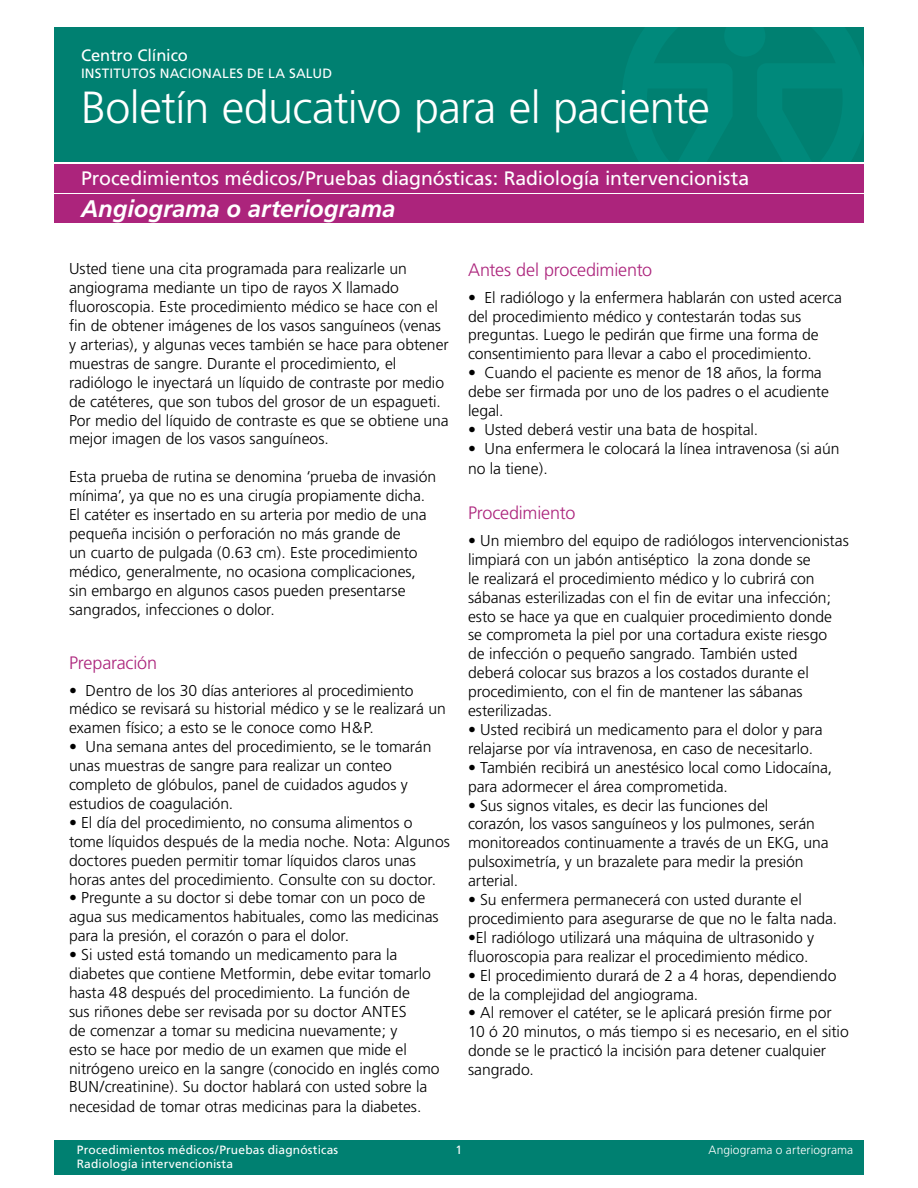
<style>
.page{position:relative;width:918px;height:1188px;background:#fff}
.page>*{position:absolute;margin:0;border:0;box-sizing:border-box;transform-origin:0 0}
.t1{font:300 45px "Frutiger";letter-spacing:-.015em;color:#fff}
.t2{font:italic 700 24px "Frutiger";letter-spacing:-.005em;color:#fff}
.t3{font:19.5px "Frutiger";letter-spacing:-.005em;color:#fff}
.t4{font:300 18px "Frutiger";letter-spacing:-.01em;color:#ac247c}
.t5{font:16.5px "Frutiger";letter-spacing:-.01em;color:#fff}
.t6{font:300 15.75px/18.9px "Frutiger";letter-spacing:-.005em;color:#000}
.t7{font:13.5px "Frutiger";letter-spacing:.015em;color:#fff}
.t8{font:12px "Frutiger";letter-spacing:.01em;color:#fff}
.t9{font:300 12px "Frutiger";letter-spacing:.005em;color:#fff}
</style>
<div class="page">
<div style="left:54px;top:27px;width:810px;height:135px;background:#008071"></div>
<div style="left:54px;top:164px;width:810px;height:29px;background:#ac247c"></div>
<div style="left:54px;top:195px;width:810px;height:28px;background:#ac247c"></div>
<div style="left:54px;top:1140px;width:810px;height:34px;background:#008071"></div>
<p class="t5" style="left:81px;top:46px;width:109px">Centro Clínico</p>
<p class="t7" style="left:81px;top:65px;width:253px">INSTITUTOS NACIONALES DE LA SALUD</p>
<p class="t1" style="left:81px;top:82px;width:631px">Boletín educativo para el paciente</p>
<p class="t3" style="left:81px;top:166px;width:670px">Procedimientos médicos/Pruebas diagnósticas: Radiología intervencionista</p>
<p class="t2" style="left:81px;top:195px;width:316px">Angiograma o arteriograma</p>
<p class="t6" style="left:69px;top:260px;width:381px">Usted tiene una cita programada para realizarle un angiograma mediante un tipo de rayos X llamado fluoroscopia. Este procedimiento médico se hace con el fin de obtener imágenes de los vasos sanguíneos (venas y arterias), y algunas veces también se hace para obtener muestras de sangre. Durante el procedimiento, el radiólogo le inyectará un líquido de contraste por medio de catéteres, que son tubos del grosor de un espagueti.<br>Por medio del líquido de contraste es que se obtiene una mejor imagen de los vasos sanguíneos.</p>
<p class="t6" style="left:69px;top:467px;width:369px">Esta prueba de rutina se denomina ‘prueba de invasión mínima’, ya que no es una cirugía propiamente dicha.<br>El catéter es insertado en su arteria por medio de una pequeña incisión o perforación no más grande de<br>un cuarto de pulgada (0.63 cm). Este procedimiento médico, generalmente, no ocasiona complicaciones, sin embargo en algunos casos pueden presentarse sangrados, infecciones o dolor.</p>
<p class="t4" style="left:69px;top:652px;width:90px">Preparación</p>
<p class="t6" style="left:69px;top:681px;width:346px">• Dentro de los 30 días anteriores al procedimiento</p>
<p class="t6" style="left:69px;top:700px;width:378px">médico se revisará su historial médico y se le realizará un examen físico; a esto se le conoce como H&amp;P.</p>
<p class="t6" style="left:69px;top:738px;width:364px">• Una semana antes del procedimiento, se le tomarán</p>
<p class="t6" style="left:69px;top:756px;width:340px">unas muestras de sangre para realizar un conteo completo de glóbulos, panel de cuidados agudos y estudios de coagulación.</p>
<p class="t6" style="left:69px;top:813px;width:345px">• El día del procedimiento, no consuma alimentos o</p>
<p class="t6" style="left:69px;top:832px;width:382px">tome líquidos después de la media noche. Nota: Algunos doctores pueden permitir tomar líquidos claros unas horas antes del procedimiento. Consulte con su doctor.</p>
<p class="t6" style="left:69px;top:889px;width:358px">• Pregunte a su doctor si debe tomar con un poco de</p>
<p class="t6" style="left:69px;top:908px;width:371px">agua sus medicamentos habituales, como las medicinas para la presión, el corazón o para el dolor.</p>
<p class="t6" style="left:69px;top:945px;width:330px">• Si usted está tomando un medicamento para la</p>
<p class="t6" style="left:69px;top:964px;width:363px">diabetes que contiene Metformin, debe evitar tomarlo hasta 48 después del procedimiento. La función de</p>
<p class="t6" style="left:69px;top:1002px;width:339px">sus riñones debe ser revisada por su doctor ANTES</p>
<p class="t6" style="left:69px;top:1021px;width:372px">de comenzar a tomar su medicina nuevamente; y<br>esto se hace por medio de un examen que mide el nitrógeno ureico en la sangre (conocido en inglés como</p>
<p class="t6" style="left:69px;top:1078px;width:360px">BUN/creatinine). Su doctor hablará con usted sobre la</p>
<p class="t6" style="left:69px;top:1098px;width:354px">necesidad de tomar otras medicinas para la diabetes.</p>
<p class="t4" style="left:468px;top:260px;width:186px">Antes del procedimiento</p>
<p class="t6" style="left:468px;top:288px;width:376px">• El radiólogo y la enfermera hablarán con usted acerca</p>
<p class="t6" style="left:468px;top:307px;width:352px">del procedimiento médico y contestarán todas sus preguntas. Luego le pedirán que firme una forma de consentimiento para llevar a cabo el procedimiento.</p>
<p class="t6" style="left:468px;top:364px;width:355px">• Cuando el paciente es menor de 18 años, la forma</p>
<p class="t6" style="left:468px;top:383px;width:362px">debe ser firmada por uno de los padres o el acudiente legal.</p>
<p class="t6" style="left:468px;top:420px;width:292px">• Usted deberá vestir una bata de hospital.</p>
<p class="t6" style="left:468px;top:439px;width:373px">• Una enfermera le colocará la línea intravenosa (si aún</p>
<p class="t6" style="left:468px;top:459px;width:81px">no la tiene).</p>
<p class="t4" style="left:468px;top:503px;width:109px">Procedimiento</p>
<p class="t6" style="left:468px;top:531px;width:382px">• Un miembro del equipo de radiólogos intervencionistas</p>
<p class="t6" style="left:468px;top:550px;width:366px">limpiará con un jabón antiséptico la zona donde se<br>le realizará el procedimiento médico y lo cubrirá con sábanas esterilizadas con el fin de evitar una infección; esto se hace ya que en cualquier procedimiento donde se comprometa la piel por una cortadura existe riesgo de infección o pequeño sangrado. También usted deberá colocar sus brazos a los costados durante el procedimiento, con el fin de mantener las sábanas esterilizadas.</p>
<p class="t6" style="left:468px;top:720px;width:356px">• Usted recibirá un medicamento para el dolor y para</p>
<p class="t6" style="left:468px;top:739px;width:347px">relajarse por vía intravenosa, en caso de necesitarlo.</p>
<p class="t6" style="left:468px;top:758px;width:366px">• También recibirá un anestésico local como Lidocaína,</p>
<p class="t6" style="left:468px;top:777px;width:261px">para adormecer el área comprometida.</p>
<p class="t6" style="left:468px;top:796px;width:302px">• Sus signos vitales, es decir las funciones del</p>
<p class="t6" style="left:468px;top:815px;width:362px">corazón, los vasos sanguíneos y los pulmones, serán monitoreados continuamente a través de un EKG, una pulsoximetría, y un brazalete para medir la presión arterial.</p>
<p class="t6" style="left:468px;top:890px;width:335px">• Su enfermera permanecerá con usted durante el</p>
<p class="t6" style="left:468px;top:909px;width:371px">procedimiento para asegurarse de que no le falta nada.</p>
<p class="t6" style="left:468px;top:928px;width:348px">•El radiólogo utilizará una máquina de ultrasonido y</p>
<p class="t6" style="left:468px;top:947px;width:342px">fluoroscopia para realizar el procedimiento médico.</p>
<p class="t6" style="left:468px;top:966px;width:370px">• El procedimiento durará de 2 a 4 horas, dependiendo</p>
<p class="t6" style="left:468px;top:985px;width:232px">de la complejidad del angiograma.</p>
<p class="t6" style="left:468px;top:1004px;width:382px">• Al remover el catéter, se le aplicará presión firme por<br>10 ó 20 minutos, o más tiempo si es necesario, en el sitio</p>
<p class="t6" style="left:468px;top:1042px;width:360px">donde se le practicó la incisión para detener cualquier sangrado.</p>
<p class="t8" style="left:77px;top:1143px;width:263px">Procedimientos médicos/Pruebas diagnósticas</p>
<p class="t8" style="left:456px;top:1143px;width:8px">1</p>
<p class="t9" style="left:708px;top:1143px;width:146px">Angiograma o arteriograma</p>
<p class="t8" style="left:77px;top:1157px;width:158px">Radiología intervencionista</p>
</div>
